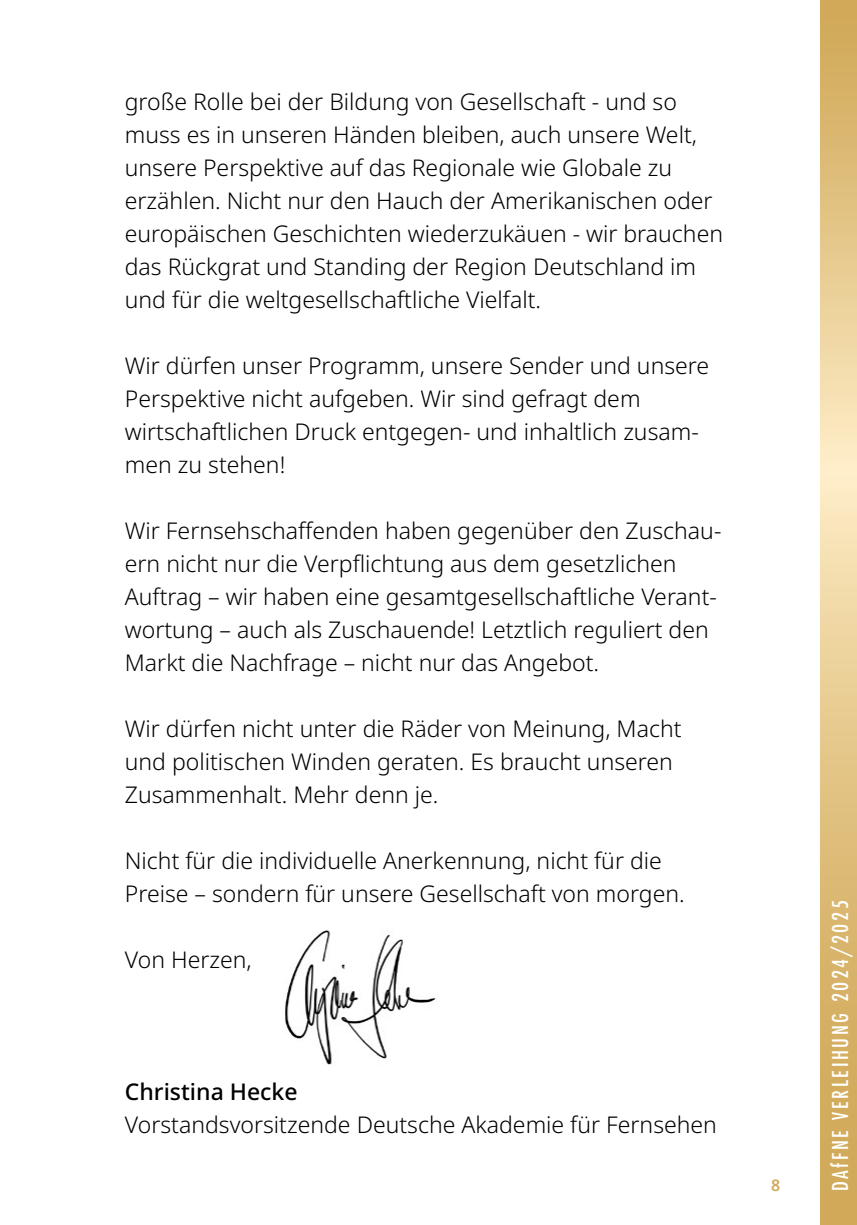
<style>
.page{position:relative;width:857px;height:1225px;background:#fff}
.page>*{position:absolute;margin:0;border:0;box-sizing:border-box;transform-origin:0 0}
.t1{font:500 24px "Futura PT Cond";letter-spacing:.1em;color:#fff}
.t2{font:300 23px/33px "Noto Sans";color:#000}
.t3{font:500 23px "Noto Sans";color:#000}
.t4{font:600 16px "Noto Sans";color:#d1a959}
</style>
<div class="page">
<svg style="left:820px;top:0;width:36px;height:1225px;background:#e2c485"></svg>
<img style="left:285px;top:930px;width:151px;height:135px">
<p class="t2" style="left:125px;top:85px;width:599px">große Rolle bei der Bildung von Gesellschaft - und so muss es in unseren Händen bleiben, auch unsere Welt, unsere Perspektive auf das Regionale wie Globale zu erzählen. Nicht nur den Hauch der Amerikanischen oder europäischen Geschichten wiederzukäuen - wir brauchen das Rückgrat und Standing der Region Deutschland im und für die weltgesellschaftliche Vielfalt.</p>
<p class="t2" style="left:125px;top:349px;width:585px">Wir dürfen unser Programm, unsere Sender und unsere Perspektive nicht aufgeben. Wir sind gefragt dem wirtschaftlichen Druck entgegen- und inhaltlich zusam&shy;men zu stehen!</p>
<p class="t2" style="left:125px;top:514px;width:597px">Wir Fernsehschaffenden haben gegenüber den Zuschau&shy;ern nicht nur die Verpflichtung aus dem gesetzlichen Auftrag – wir haben eine gesamtgesellschaftliche Verant&shy;wortung – auch als Zuschauende! Letztlich reguliert den Markt die Nachfrage – nicht nur das Angebot.</p>
<p class="t2" style="left:125px;top:712px;width:558px">Wir dürfen nicht unter die Räder von Meinung, Macht und politischen Winden geraten. Es braucht unseren<br>Zusammenhalt. Mehr denn je.</p>
<p class="t2" style="left:125px;top:844px;width:561px">Nicht für die individuelle Anerkennung, nicht für die<br>Preise – sondern für unsere Gesellschaft von morgen.</p>
<p class="t2" style="left:125px;top:943px;width:128px">Von Herzen,</p>
<p class="t3" style="left:125px;top:1075px;width:174px">Christina Hecke</p>
<p class="t2" style="left:125px;top:1108px;width:593px">Vorstandsvorsitzende Deutsche Akademie für Fernsehen</p>
<p class="t4" style="left:770px;top:1173px;width:11px">8</p>
<p class="t1" style="left:825px;top:1191px;width:292px;rotate:-90deg">DAfFNE VERLEIHUNG 2024/2025</p>
</div>
